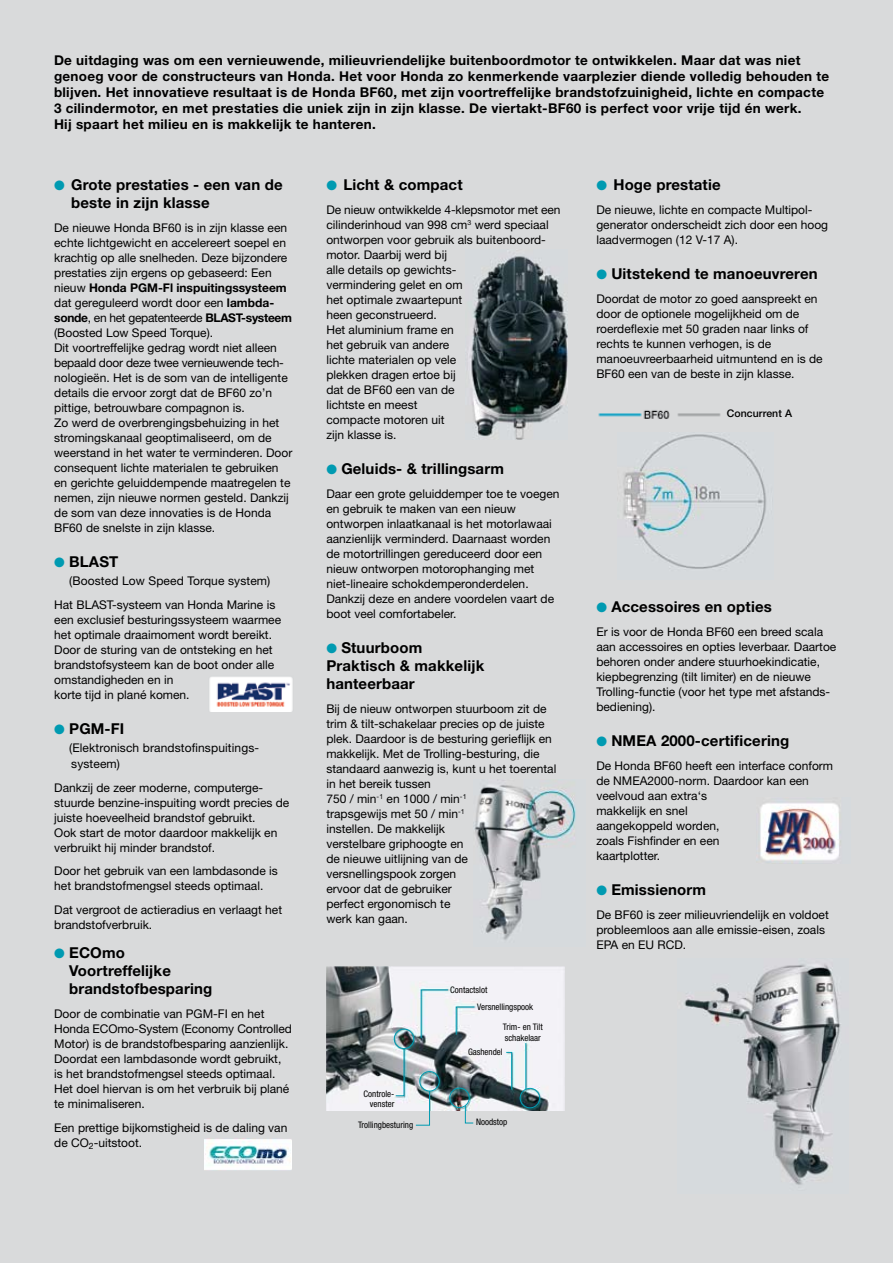
<style>
.page{position:relative;width:893px;height:1263px;background:#d9dadb}
.page>*{position:absolute;margin:0;border:0;box-sizing:border-box;transform-origin:0 0}
.t1{font:700 15px/18px "Helvetica Neue";letter-spacing:.01em;color:#000}
.t2{font:700 13.5px/16.2px "Helvetica Neue";letter-spacing:.02em;color:#000}
.t3{font:12px/15px "Helvetica Neue";color:#000}
.t4{font:500 10.5px "Helvetica Neue";letter-spacing:.01em;color:#000}
.t5{font:condensed 9px/10.8px "Helvetica Neue";color:#000}
.s1{color:#009ab1}
.s2{font-weight:700}
</style>
<div class="page">
<img style="left:209px;top:677px;width:84px;height:35px">
<img style="left:204px;top:1138px;width:88px;height:33px">
<img style="left:468px;top:251px;width:100px;height:188px">
<img style="left:684px;top:964px;width:157px;height:221px">
<img style="left:475px;top:784px;width:101px;height:156px">
<img style="left:760px;top:803px;width:81px;height:58px">
<img style="left:326px;top:966px;width:238px;height:145px">
<div style="left:419px;top:1071px;width:21px;height:20px;border:1px solid #009ab1;border-radius:50%"></div>
<div style="left:520px;top:1088px;width:20px;height:20px;border:1px solid #009ab1;border-radius:50%"></div>
<div style="left:449px;top:1088px;width:21px;height:20px;border:1px solid #009ab1;border-radius:50%"></div>
<div style="left:394px;top:1029px;width:20px;height:20px;border:1px solid #009ab1;border-radius:50%"></div>
<svg style="left:395px;top:1048px;width:10px;height:48px"></svg>
<svg style="left:415px;top:1090px;width:15px;height:36px"></svg>
<svg style="left:465px;top:1105px;width:9px;height:19px"></svg>
<hr style="left:525px;top:1043px;width:1px;height:46px;background:#009ab1">
<svg style="left:505px;top:1052px;width:7px;height:38px"></svg>
<svg style="left:455px;top:1006px;width:20px;height:29px"></svg>
<svg style="left:420px;top:989px;width:29px;height:50px"></svg>
<img style="left:598px;top:410px;width:123px;height:10px">
<img style="left:623px;top:434px;width:144px;height:135px">
<p class="t2" style="left:54px;top:51px;width:777px">De uitdaging was om een vernieuwende, milieuvriendelijke buitenboordmotor te ontwikkelen. Maar dat was niet genoeg voor de constructeurs van Honda. Het voor Honda zo kenmerkende vaarplezier diende volledig behouden te blijven. Het innovatieve resultaat is de Honda BF60, met zijn voortreffelijke brandstofzuinigheid, lichte en compacte 3 cilindermotor, en met prestaties die uniek zijn in zijn klasse. De viertakt-BF60 is perfect voor vrije tijd én werk.<br>Hij spaart het milieu en is makkelijk te hanteren.</p>
<p class="t1" style="left:71px;top:176px;width:213px;text-indent:-17px"><span class="s1">●</span> Grote prestaties - een van de beste in zijn klasse</p>
<p class="t3" style="left:54px;top:220px;width:240px">De nieuwe Honda BF60 is in zijn klasse een echte lichtgewicht en accelereert soepel en krachtig op alle snelheden. Deze bijzondere prestaties zijn ergens op gebaseerd: Een nieuw <span class="s2">Honda PGM-Fl inspuitingssysteem </span>dat gereguleerd wordt door een <span class="s2">lambda&shy;sonde</span>, en het gepatenteerde <span class="s2">BLAST-systeem </span>(Boosted Low Speed Torque).<br>Dit voortreffelijke gedrag wordt niet alleen bepaald door deze twee vernieuwende tech&shy;nologieën. Het is de som van de intelligente details die ervoor zorgt dat de BF60 zo’n pittige, betrouwbare compagnon is.<br>Zo werd de overbrengingsbehuizing in het stromingskanaal geoptimaliseerd, om de weerstand in het water te verminderen. Door consequent lichte materialen te gebruiken en gerichte geluiddempende maatregelen te nemen, zijn nieuwe normen gesteld. Dankzij de som van deze innovaties is de Honda BF60 de snelste in zijn klasse.</p>
<p class="t1" style="left:54px;top:553px;width:66px"><span class="s1">●</span> BLAST</p>
<p class="t3" style="left:54px;top:569px;width:223px;line-height:23.5px;text-indent:15px">(Boosted Low Speed Torque system)<br>Hat BLAST-systeem van Honda Marine is</p>
<p class="t3" style="left:54px;top:612px;width:228px">een exclusief besturingssysteem waarmee het optimale draaimoment wordt bereikt.<br>Door de sturing van de ontsteking en het brandstofsysteem kan de boot onder alle omstandigheden en in<br>korte tijd in plané komen.</p>
<p class="t1" style="left:54px;top:720px;width:72px"><span class="s1">●</span> PGM-FI</p>
<p class="t3" style="left:69px;top:740px;width:191px;line-height:16px">(Elektronisch brandstofinspuitings&shy;systeem)</p>
<p class="t3" style="left:54px;top:780px;width:237px">Dankzij de zeer moderne, computerge&shy;stuurde benzine-inspuiting wordt precies de juiste hoeveelheid brandstof gebruikt.<br>Ook start de motor daardoor makkelijk en verbruikt hij minder brandstof.</p>
<p class="t3" style="left:54px;top:863px;width:225px">Door het gebruik van een lambdasonde is het brandstofmengsel steeds optimaal.</p>
<p class="t3" style="left:54px;top:902px;width:229px">Dat vergroot de actieradius en verlaagt het brandstofverbruik.</p>
<p class="t1" style="left:69px;top:944px;width:145px;text-indent:-15px"><span class="s1">●</span> ECOmo<br>Voortreffelijke brandstofbesparing</p>
<p class="t3" style="left:54px;top:1006px;width:239px">Door de combinatie van PGM-FI en het Honda ECOmo-System (Economy Controlled Motor) is de brandstofbesparing aanzienlijk.<br>Doordat een lambdasonde wordt gebruikt, is het brandstofmengsel steeds optimaal.<br>Het doel hiervan is om het verbruik bij plané te minimaliseren.</p>
<p class="t3" style="left:54px;top:1119px;width:235px">Een prettige bijkomstigheid is de daling van de CO<sub>2</sub>-uitstoot.</p>
<p class="t1" style="left:326px;top:176px;width:138px"><span class="s1">●</span> Licht &amp; compact</p>
<p class="t3" style="left:326px;top:202px;width:236px">De nieuw ontwikkelde 4-klepsmotor met een cilinderinhoud van 998 cm<sup>3</sup> werd speciaal ontworpen voor gebruik als buitenboord&shy;motor. Daarbij werd bij<br>alle details op gewichts-<br>vermindering gelet en om<br>het optimale zwaartepunt<br>heen geconstrueerd.<br>Het aluminium frame en<br>het gebruik van andere<br>lichte materialen op vele<br>plekken dragen ertoe bij<br>dat de BF60 een van de<br>lichtste en meest<br>compacte motoren uit<br>zijn klasse is.</p>
<p class="t1" style="left:326px;top:460px;width:179px"><span class="s1">●</span> Geluids- &amp; trillingsarm</p>
<p class="t3" style="left:326px;top:486px;width:235px">Daar een grote geluiddemper toe te voegen en gebruik te maken van een nieuw ontworpen inlaatkanaal is het motorlawaai aanzienlijk verminderd. Daarnaast worden de motortrillingen gereduceerd door een nieuw ontworpen motorophanging met niet-lineaire schokdemperonderdelen.<br>Dankzij deze en andere voordelen vaart de boot veel comfortabeler.</p>
<p class="t1" style="left:326px;top:639px;width:159px"><span class="s1">●</span> Stuurboom<br>Praktisch &amp; makkelijk hanteerbaar</p>
<p class="t3" style="left:326px;top:701px;width:232px">Bij de nieuw ontworpen stuurboom zit de trim &amp; tilt-schakelaar precies op de juiste plek. Daardoor is de besturing gerieflijk en makkelijk. Met de Trolling-besturing, die standaard aanwezig is, kunt u het toerental in het bereik tussen<br>750 / min<sup>-1</sup> en 1000 / min<sup>-1<br></sup>trapsgewijs met 50 / min<sup>-1<br></sup>instellen. De makkelijk<br>verstelbare griphoogte en<br>de nieuwe uitlijning van de versnellingspook zorgen<br>ervoor dat de gebruiker<br>perfect ergonomisch te<br>werk kan gaan.</p>
<p class="t5" style="left:364px;top:1088px;width:32px;text-align:right">Controle&shy;venster</p>
<p class="t5" style="left:358px;top:1119px;width:57px">Trollingbesturing</p>
<p class="t5" style="left:477px;top:981px;width:58px;line-height:17.2px;text-indent:-27px">Contactslot<br>Versnellingspook</p>
<p class="t5" style="left:503px;top:1022px;width:41px">Trim- en Tilt schakelaar</p>
<p class="t5" style="left:468px;top:1046px;width:36px">Gashendel</p>
<p class="t5" style="left:476px;top:1117px;width:33px">Noodstop</p>
<p class="t1" style="left:596px;top:176px;width:126px"><span class="s1">●</span> Hoge prestatie</p>
<p class="t3" style="left:596px;top:202px;width:233px">De nieuwe, lichte en compacte Multipol&shy;generator onderscheidt zich door een hoog laadvermogen (12 V-17 A).</p>
<p class="t1" style="left:596px;top:265px;width:223px"><span class="s1">●</span> Uitstekend te manoeuvreren</p>
<p class="t3" style="left:596px;top:291px;width:228px">Doordat de motor zo goed aanspreekt en door de optionele mogelijkheid om de roerdeflexie met 50 graden naar links of rechts te kunnen verhogen, is de manoeuvreerbaarheid uitmuntend en is de BF60 een van de beste in zijn klasse.</p>
<p class="t4" style="left:727px;top:407px;width:67px">Concurrent A</p>
<p class="t1" style="left:596px;top:597px;width:177px"><span class="s1">●</span> Accessoires en opties</p>
<p class="t3" style="left:596px;top:624px;width:242px">Er is voor de Honda BF60 een breed scala aan accessoires en opties leverbaar. Daartoe behoren onder andere stuurhoekindicatie, kiepbegrenzing (tilt limiter) en de nieuwe Trolling-functie (voor het type met afstands&shy;bediening).</p>
<p class="t1" style="left:596px;top:731px;width:194px"><span class="s1">●</span> NMEA 2000-certificering</p>
<p class="t3" style="left:596px;top:758px;width:238px">De Honda BF60 heeft een interface conform de NMEA2000-norm. Daardoor kan een veelvoud aan extra‘s<br>makkelijk en snel<br>aangekoppeld worden,<br>zoals Fishfinder en een<br>kaartplotter.</p>
<p class="t1" style="left:596px;top:880px;width:111px"><span class="s1">●</span> Emissienorm</p>
<p class="t3" style="left:596px;top:907px;width:234px">De BF60 is zeer milieuvriendelijk en voldoet probleemloos aan alle emissie-eisen, zoals<br>EPA en EU RCD.</p>
</div>
